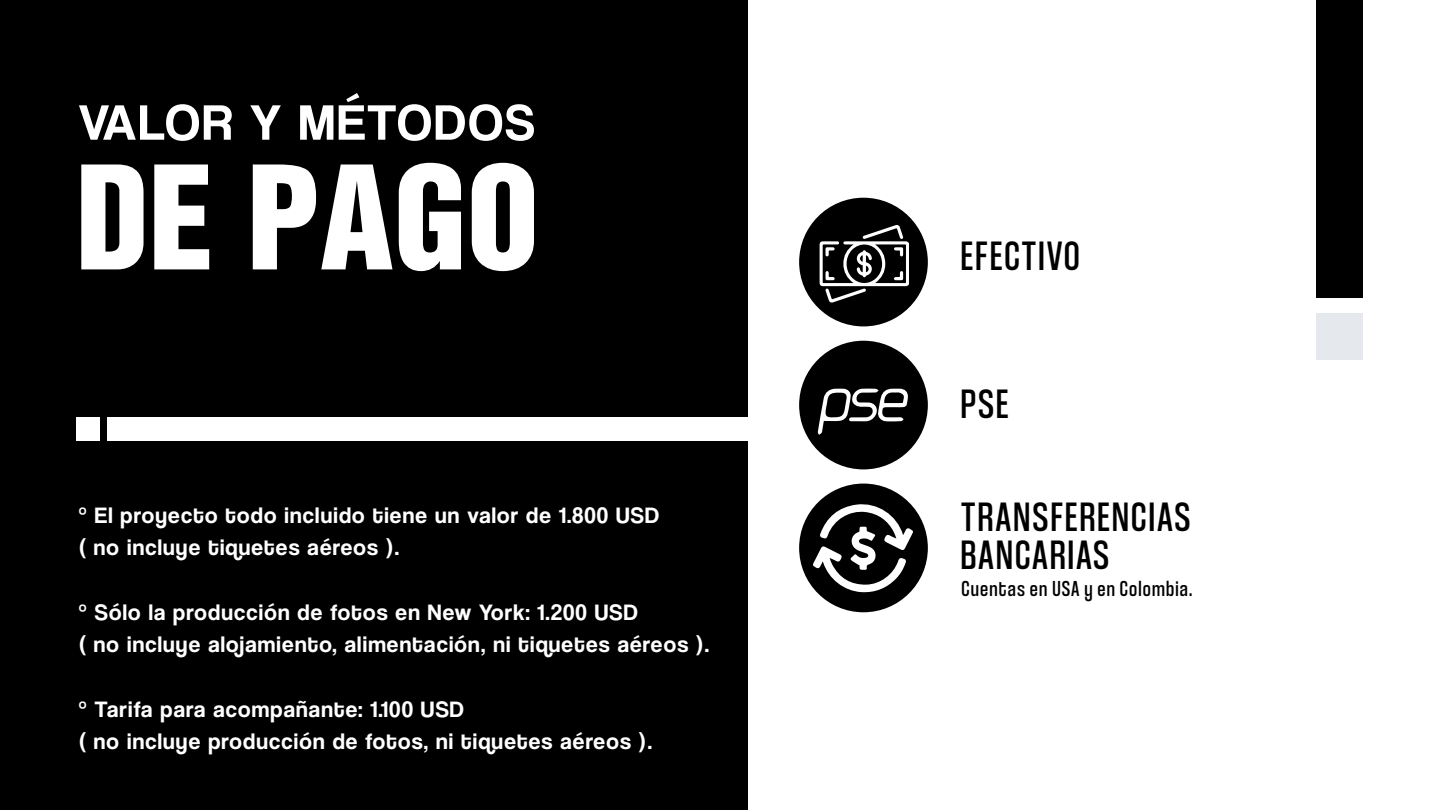
<style>
.page{position:relative;width:1440px;height:810px;background:#fff}
.page>*{position:absolute;margin:0;border:0;box-sizing:border-box;transform-origin:0 0}
.t1{font:131.32px "VI Quan Tu Hoa";color:#fff}
.t2{font:51.75px "Coolvetica Rg";letter-spacing:.05em;color:#fff}
.t3{font:42.9px/38.2px "Coolvetica Condensed Rg";letter-spacing:.05em;color:#000}
.t4{font:23.17px/32.2px "Coolvetica Rg";letter-spacing:.05em;color:#fff}
.t5{font:22.65px "Coolvetica Condensed Rg";letter-spacing:.05em;color:#000}
</style>
<div class="page">
<div style="left:0;top:0;width:747px;height:810px;background:#000"></div>
<div style="left:77px;top:417px;width:23px;height:24px;background:#fff"></div>
<div style="left:108px;top:417px;width:647px;height:24px;background:#fff"></div>
<div style="left:1317px;top:313px;width:46px;height:47px;background:#e5e8ec"></div>
<div style="left:1317px;top:0;width:46px;height:297px;background:#000"></div>
<div style="left:799px;top:198px;width:129px;height:128px;background:#000;border-radius:50%"></div>
<div style="left:799px;top:341px;width:129px;height:128px;background:#000;border-radius:50%"></div>
<div style="left:799px;top:484px;width:129px;height:128px;background:#000;border-radius:50%"></div>
<svg style="left:818px;top:389px;width:90px;height:46px"></svg>
<svg style="left:813px;top:502px;width:100px;height:91px"></svg>
<svg style="left:820px;top:225px;width:89px;height:78px"></svg>
<h2 class="t2" style="left:79px;top:92px;width:457px">VALOR Y MÉTODOS</h2>
<h1 class="t1" style="left:76px;top:110px;width:465px">DE PAGO</h1>
<p class="t4" style="left:78px;top:499px;width:582px">° El proyecto todo incluido tiene un valor de 1.800 USD ( no incluye tiquetes aéreos ).</p>
<p class="t4" style="left:78px;top:596px;width:632px">° Sólo la producción de fotos en New York: 1.200 USD<br>( no incluye alojamiento, alimentación, ni tiquetes aéreos ).</p>
<p class="t4" style="left:78px;top:693px;width:575px">° Tarifa para acompañante: 1.100 USD<br>( no incluye producción de fotos, ni tiquetes aéreos ).</p>
<h3 class="t3" style="left:961px;top:236px;width:120px">EFECTIVO</h3>
<h3 class="t3" style="left:961px;top:384px;width:49px">PSE</h3>
<h3 class="t3" style="left:961px;top:496px;width:231px">TRANSFERENCIAS<br>BANCARIAS</h3>
<p class="t5" style="left:962px;top:574px;width:232px">Cuentas en USA y en Colombia.</p>
</div>
